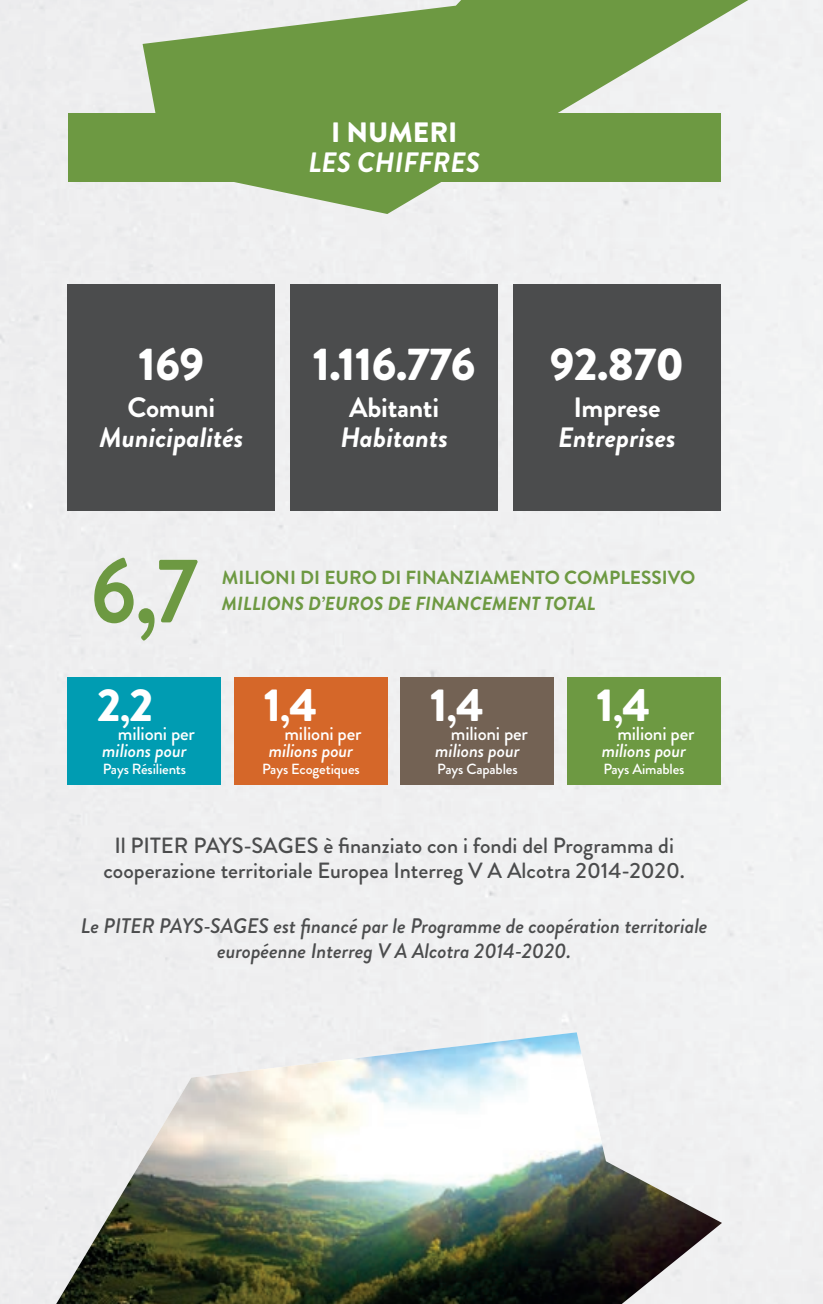
<style>
.page{position:relative;width:823px;height:1304px;background:#fff}
.page>*{position:absolute;margin:0;border:0;box-sizing:border-box;transform-origin:0 0}
.t1{font:700 92px "Brandon Grotesque";color:#6d9942;scale:.92 1}
.t2{font:900 46.2px "Brandon Grotesque";color:#fff}
.t3{font:900 46px "Brandon Grotesque";letter-spacing:-.01em;color:#fff}
.t4{font:italic 700 28px "Brandon Grotesque";color:#fff}
.t5{font:700 28px "Brandon Grotesque";letter-spacing:-.01em;color:#fff}
.t6{font:900 28px "Brandon Grotesque";color:#fff}
.t7{font:500 22px/25.2px "Brandon Grotesque";color:#4b4c4d;text-align:center}
.t8{font:italic 500 21px/25.2px "Brandon Grotesque";letter-spacing:-.005em;color:#4b4c4d;text-align:center}
.t9{font:italic 500 19px "Brandon Grotesque";letter-spacing:-.01em;color:#fff}
.t10{font:500 19px "Brandon Grotesque";letter-spacing:-.01em;color:#fff}
.t11{font:700 19px "Brandon Grotesque";color:#6d9942}
.t12{font:italic 700 19px "Brandon Grotesque";color:#6d9942}
.t13{font:500 14.8px "Brandon Grotesque";letter-spacing:-.01em;color:#fff}
.s1{font-size:34px}
</style>
<div class="page">
<div style="left:0;top:0;width:822px;height:1304px;background:#f0f0f1"></div>
<img style="left:56px;top:1032px;width:665px;height:272px">
<svg style="left:142px;top:0;width:605px;height:214px;fill:#6d9942"></svg>
<div style="left:68px;top:284px;width:207px;height:227px;background:#4b4c4d"></div>
<div style="left:290px;top:284px;width:207px;height:227px;background:#4b4c4d"></div>
<div style="left:513px;top:284px;width:207px;height:227px;background:#4b4c4d"></div>
<div style="left:68px;top:677px;width:153px;height:108px;background:#009cb2"></div>
<div style="left:400px;top:677px;width:153px;height:108px;background:#736254"></div>
<div style="left:234px;top:677px;width:153px;height:108px;background:#d56729"></div>
<div style="left:567px;top:677px;width:153px;height:108px;background:#6d9942"></div>
<div style="left:68px;top:113px;width:652px;height:68px;background:#6d9942"></div>
<p class="t6" style="left:331px;top:113px;width:128px">I NUMERI</p>
<p class="t4" style="left:308px;top:143px;width:173px">LES CHIFFRES</p>
<h3 class="t3" style="left:138px;top:331px;width:67px">169</h3>
<p class="t5" style="left:127px;top:388px;width:89px">Comuni</p>
<p class="t4" style="left:99px;top:418px;width:145px">Municipalités</p>
<h3 class="t3" style="left:312px;top:331px;width:164px">1.116.776</h3>
<p class="t5" style="left:349px;top:388px;width:91px">Abitanti</p>
<p class="t4" style="left:340px;top:418px;width:109px">Habitants</p>
<h3 class="t3" style="left:549px;top:331px;width:136px">92.870</h3>
<p class="t5" style="left:573px;top:388px;width:89px">Imprese</p>
<p class="t4" style="left:558px;top:418px;width:119px">Entreprises</p>
<h1 class="t1" style="left:91px;top:526px;width:118px">6,7</h1>
<h2 class="t2" style="left:97px;top:673px;width:58px">2<span class="s1">,</span>2</h2>
<p class="t10" style="left:118px;top:720px;width:78px">milioni per</p>
<p class="t9" style="left:102px;top:737px;width:86px">milions pour</p>
<p class="t13" style="left:103px;top:758px;width:85px">Pays Résilients</p>
<p class="t11" style="left:222px;top:564px;width:474px">MILIONI DI EURO DI FINANZIAMENTO COMPLESSIVO</p>
<p class="t12" style="left:222px;top:590px;width:375px">MILLIONS D’EUROS DE FINANCEMENT TOTAL</p>
<h2 class="t2" style="left:263px;top:673px;width:55px">1<span class="s1">,</span>4</h2>
<p class="t10" style="left:284px;top:720px;width:78px">milioni per</p>
<p class="t9" style="left:268px;top:737px;width:86px">milions pour</p>
<p class="t13" style="left:262px;top:758px;width:99px">Pays Ecogetiques</p>
<h2 class="t2" style="left:430px;top:673px;width:55px">1<span class="s1">,</span>4</h2>
<p class="t10" style="left:450px;top:720px;width:78px">milioni per</p>
<p class="t9" style="left:435px;top:737px;width:86px">milions pour</p>
<p class="t13" style="left:437px;top:758px;width:82px">Pays Capables</p>
<h2 class="t2" style="left:596px;top:673px;width:55px">1<span class="s1">,</span>4</h2>
<p class="t10" style="left:617px;top:720px;width:78px">milioni per</p>
<p class="t9" style="left:601px;top:737px;width:86px">milions pour</p>
<p class="t13" style="left:603px;top:758px;width:83px">Pays Aimables</p>
<p class="t7" style="left:103px;top:833px;width:582px">Il PITER PAYS-SAGES è finanziato con i fondi del Programma di cooperazione territoriale Europea Interreg V A Alcotra 2014-2020.</p>
<p class="t8" style="left:81px;top:913px;width:628px">Le PITER PAYS-SAGES est financé par le Programme de coopération territoriale européenne Interreg V A Alcotra 2014-2020.</p>
</div>
